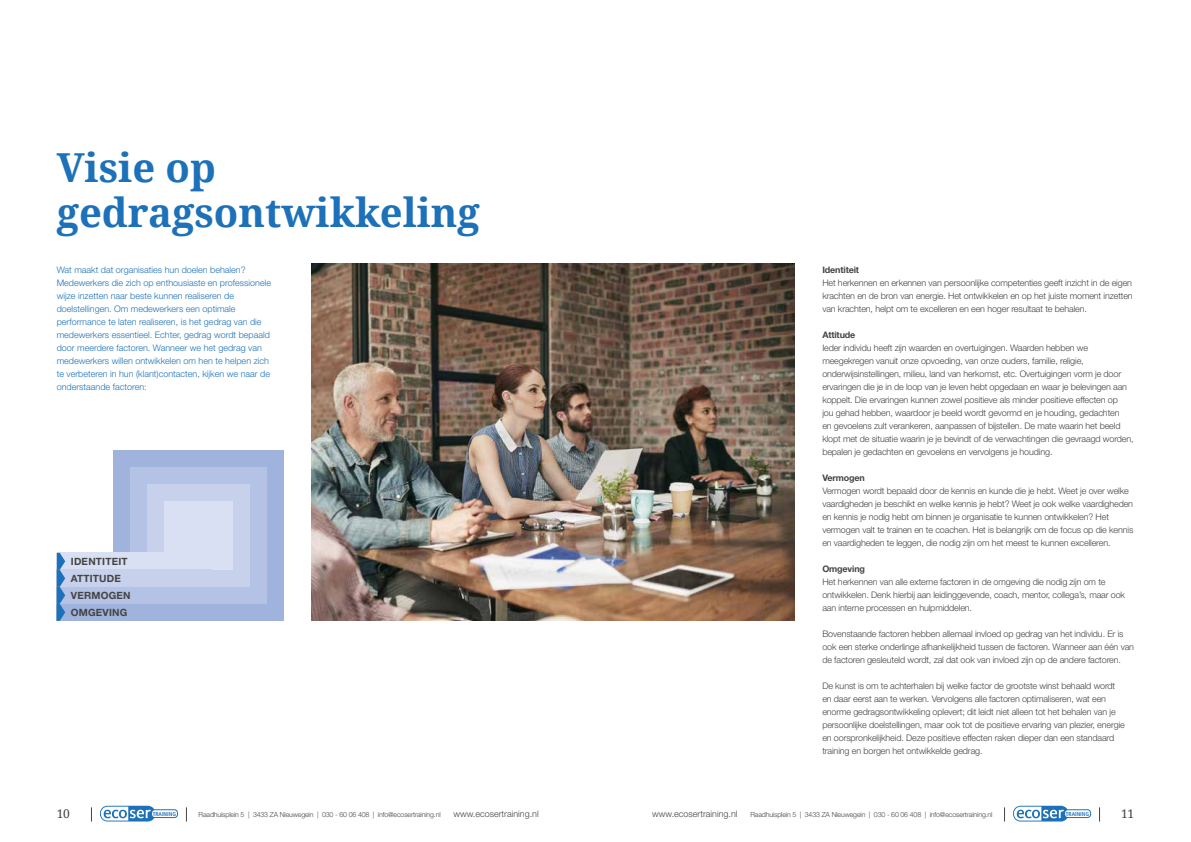
<style>
.page{position:relative;width:1191px;height:842px;background:#fff}
.page>*{position:absolute;margin:0;border:0;box-sizing:border-box;transform-origin:0 0}
.t1{font:700 40px/45px "Noto Serif";color:#1d71b8}
.t2{font:12px "Noto Serif";color:#454444}
.t3{font:700 10px/17px "Helvetica Neue";letter-spacing:.02em;color:#454444}
.t4{font:300 9px/13px "Helvetica Neue";letter-spacing:-.015em;color:#454444}
.t5{font:300 9px/13px "Helvetica Neue";color:#1d71b8}
.t6{font:700 9px "Helvetica Neue";letter-spacing:-.015em;color:#454444}
.t7{font:300 7px "Helvetica Neue";letter-spacing:-.02em;color:#454444}
.t8{font:700 condensed 5.6px "Frutiger";color:#1d71b8}
</style>
<div class="page">
<svg style="left:186px;top:807px;width:1px;height:14px"></svg>
<svg style="left:1099px;top:807px;width:1px;height:14px"></svg>
<svg style="left:91px;top:807px;width:1px;height:14px"></svg>
<svg style="left:1004px;top:807px;width:1px;height:14px"></svg>
<svg style="left:100px;top:806px;width:78px;height:15px"></svg>
<svg style="left:1013px;top:806px;width:78px;height:15px"></svg>
<div style="left:113px;top:451px;width:170px;height:170px;background:#9fb3dd"></div>
<div style="left:130px;top:468px;width:136px;height:136px;background:#b3c2e5"></div>
<div style="left:147px;top:485px;width:102px;height:102px;background:#c7d1ec"></div>
<div style="left:164px;top:502px;width:68px;height:68px;background:#dae0f3"></div>
<div style="left:57px;top:604px;width:115px;height:17px;background:#9fb3dd"></div>
<div style="left:57px;top:587px;width:134px;height:17px;background:#b3c2e5"></div>
<div style="left:57px;top:553px;width:175px;height:17px;background:#dae0f3"></div>
<div style="left:57px;top:570px;width:155px;height:17px;background:#c7d1ec"></div>
<svg style="left:57px;top:553px;width:8px;height:68px"></svg>
<img style="left:312px;top:264px;width:482px;height:357px">
<h1 class="t1" style="left:57px;top:144px;width:425px">Visie op gedragsontwikkeling</h1>
<p class="t5" style="left:57px;top:263px;width:216px">Wat maakt dat organisaties hun doelen behalen?<br>Medewerkers die zich op enthousiaste en professionele wijze inzetten naar beste kunnen realiseren de doelstellingen. Om medewerkers een optimale performance te laten realiseren, is het gedrag van die medewerkers essentieel. Echter, gedrag wordt bepaald door meerdere factoren. Wanneer we het gedrag van medewerkers willen ontwikkelen om hen te helpen zich te verbeteren in hun (klant)contacten, kijken we naar de onderstaande factoren:</p>
<p class="t6" style="left:822px;top:264px;width:38px">Identiteit</p>
<p class="t4" style="left:822px;top:276px;width:312px;text-align:justify">Het herkennen en erkennen van persoonlijke competenties geeft inzicht in de eigen krachten en de bron van energie. Het ontwikkelen en op het juiste moment inzetten van krachten, helpt om te excelleren en een hoger resultaat te behalen.</p>
<p class="t6" style="left:822px;top:329px;width:35px">Attitude</p>
<p class="t4" style="left:822px;top:341px;width:313px">Ieder individu heeft zijn waarden en overtuigingen. Waarden hebben we meegekregen vanuit onze opvoeding, van onze ouders, familie, religie, onderwijsinstellingen, milieu, land van herkomst, etc. Overtuigingen vorm je door ervaringen die je in de loop van je leven hebt opgedaan en waar je belevingen aan koppelt. Die ervaringen kunnen zowel positieve als minder positieve effecten op<br>jou gehad hebben, waardoor je beeld wordt gevormd en je houding, gedachten<br>en gevoelens zult verankeren, aanpassen of bijstellen. De mate waarin het beeld klopt met de situatie waarin je je bevindt of de verwachtingen die gevraagd worden, bepalen je gedachten en gevoelens en vervolgens je houding.</p>
<p class="t6" style="left:822px;top:472px;width:44px">Vermogen</p>
<p class="t4" style="left:822px;top:484px;width:312px">Vermogen wordt bepaald door de kennis en kunde die je hebt. Weet je over welke vaardigheden je beschikt en welke kennis je hebt? Weet je ook welke vaardigheden en kennis je nodig hebt om binnen je organisatie te kunnen ontwikkelen? Het vermogen valt te trainen en te coachen. Het is belangrijk om de focus op die kennis en vaardigheden te leggen, die nodig zijn om het meest te kunnen excelleren.</p>
<p class="t6" style="left:822px;top:563px;width:44px">Omgeving</p>
<p class="t4" style="left:822px;top:575px;width:304px">Het herkennen van alle externe factoren in de omgeving die nodig zijn om te ontwikkelen. Denk hierbij aan leidinggevende, coach, mentor, collega’s, maar ook aan interne processen en hulpmiddelen.</p>
<p class="t4" style="left:822px;top:627px;width:313px">Bovenstaande factoren hebben allemaal invloed op gedrag van het individu. Er is ook een sterke onderlinge afhankelijkheid tussen de factoren. Wanneer aan één van de factoren gesleuteld wordt, zal dat ook van invloed zijn op de andere factoren.</p>
<p class="t4" style="left:822px;top:679px;width:304px">De kunst is om te achterhalen bij welke factor de grootste winst behaald wordt en daar eerst aan te werken. Vervolgens alle factoren optimaliseren, wat een enorme gedragsontwikkeling oplevert; dit leidt niet alleen tot het behalen van je persoonlijke doelstellingen, maar ook tot de positieve ervaring van plezier, energie en oorspronkelijkheid. Deze positieve effecten raken dieper dan een standaard training en borgen het ontwikkelde gedrag.</p>
<p class="t3" style="left:71px;top:553px;width:58px">IDENTITEIT<br>ATTITUDE</p>
<p class="t3" style="left:71px;top:587px;width:61px">VERMOGEN</p>
<p class="t3" style="left:71px;top:604px;width:58px">OMGEVING</p>
<h2 class="t2" style="left:57px;top:805px;width:15px">10</h2>
<p class="t8" style="left:153px;top:810px;width:25px">TRAINING</p>
<p class="t7" style="left:198px;top:810px;width:244px">Raadhuisplein 5 | 3433 ZA Nieuwegein | 030 - 60 06 408 | info@ecosertraining.nl</p>
<p class="t4" style="left:453px;top:807px;width:87px">www.ecosertraining.nl</p>
<p class="t4" style="left:652px;top:807px;width:87px">www.ecosertraining.nl</p>
<p class="t7" style="left:750px;top:810px;width:244px">Raadhuisplein 5 | 3433 ZA Nieuwegein | 030 - 60 06 408 | info@ecosertraining.nl</p>
<p class="t8" style="left:1065px;top:810px;width:25px">TRAINING</p>
<h2 class="t2" style="left:1121px;top:805px;width:15px">11</h2>
</div>
